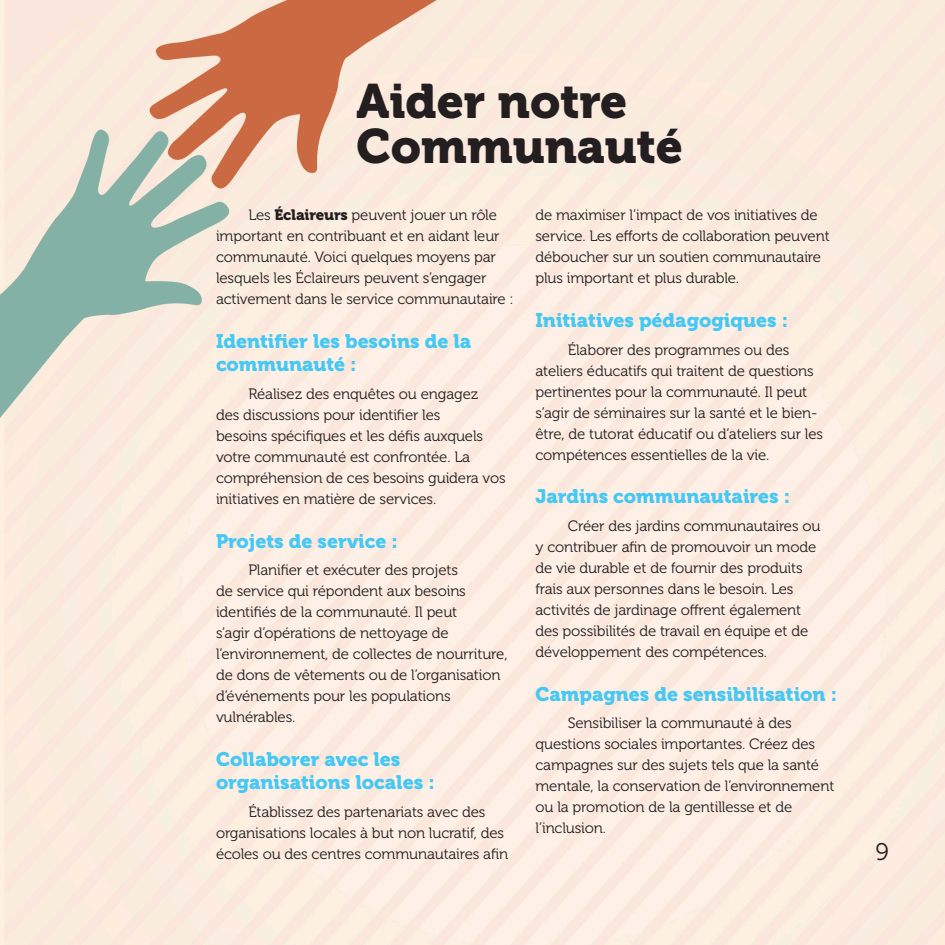
<style>
.page{position:relative;width:945px;height:945px;background:#fff}
.page>*{position:absolute;margin:0;border:0;box-sizing:border-box;transform-origin:0 0}
.t1{font:48px/45px "Museo 900";color:#231f20}
.t2{font:24px "Museo 300";color:#231f20}
.Subtítulo_1{font:19.5px/23.4px "Museo 900";color:#45c8f4}
.Cuerpo{font:15px/21px "Museo 300";letter-spacing:-.01em;color:#231f20}
.s1{font-family:"Museo 900"}
</style>
<div class="page">
<img style="left:0;top:0;width:945px;height:945px">
<p class="t1" style="left:356px;top:79px;width:328px">Aider notre<br>Communauté</p>
<p class="Cuerpo" style="left:216px;top:205px;width:299px;text-indent:32px">Les <span class="s1">Éclaireurs</span> peuvent jouer un rôle important en contribuant et en aidant leur communauté. Voici quelques moyens par lesquels les Éclaireurs peuvent s’engager activement dans le service communautaire :</p>
<p class="Subtítulo_1" style="left:216px;top:330px;width:257px">Identifier les besoins de la communauté :</p>
<p class="Cuerpo" style="left:216px;top:384px;width:291px;text-indent:32px">Réalisez des enquêtes ou engagez<br>des discussions pour identifier les<br>besoins spécifiques et les défis auxquels votre communauté est confrontée. La compréhension de ces besoins guidera vos initiatives en matière de services.</p>
<p class="Subtítulo_1" style="left:216px;top:529px;width:183px">Projets de service :</p>
<p class="Cuerpo" style="left:216px;top:560px;width:293px;text-indent:32px">Planifier et exécuter des projets<br>de service qui répondent aux besoins identifiés de la communauté. Il peut<br>s’agir d’opérations de nettoyage de l’environnement, de collectes de nourriture, de dons de vêtements ou de l’organisation d’événements pour les populations vulnérables.</p>
<p class="Subtítulo_1" style="left:216px;top:748px;width:220px">Collaborer avec les organisations locales :</p>
<p class="Cuerpo" style="left:216px;top:802px;width:294px;text-indent:32px">Établissez des partenariats avec des organisations locales à but non lucratif, des écoles ou des centres communautaires afin</p>
<p class="Cuerpo" style="left:536px;top:205px;width:296px">de maximiser l’impact de vos initiatives de service. Les efforts de collaboration peuvent déboucher sur un soutien communautaire plus important et plus durable.</p>
<p class="Subtítulo_1" style="left:536px;top:309px;width:254px">Initiatives pédagogiques :</p>
<p class="Cuerpo" style="left:536px;top:339px;width:289px;text-indent:32px">Élaborer des programmes ou des ateliers éducatifs qui traitent de questions pertinentes pour la communauté. Il peut s’agir de séminaires sur la santé et le bien&shy;être, de tutorat éducatif ou d’ateliers sur les compétences essentielles de la vie.</p>
<p class="Subtítulo_1" style="left:536px;top:485px;width:256px">Jardins communautaires :</p>
<p class="Cuerpo" style="left:536px;top:516px;width:286px;text-indent:32px">Créer des jardins communautaires ou y contribuer afin de promouvoir un mode de vie durable et de fournir des produits frais aux personnes dans le besoin. Les activités de jardinage offrent également des possibilités de travail en équipe et de développement des compétences.</p>
<p class="Subtítulo_1" style="left:536px;top:682px;width:303px">Campagnes de sensibilisation :</p>
<p class="Cuerpo" style="left:536px;top:713px;width:300px;text-indent:32px">Sensibiliser la communauté à des questions sociales importantes. Créez des campagnes sur des sujets tels que la santé mentale, la conservation de l’environnement ou la promotion de la gentillesse et de l’inclusion.</p>
<p class="t2" style="left:875px;top:839px;width:15px">9</p>
</div>
